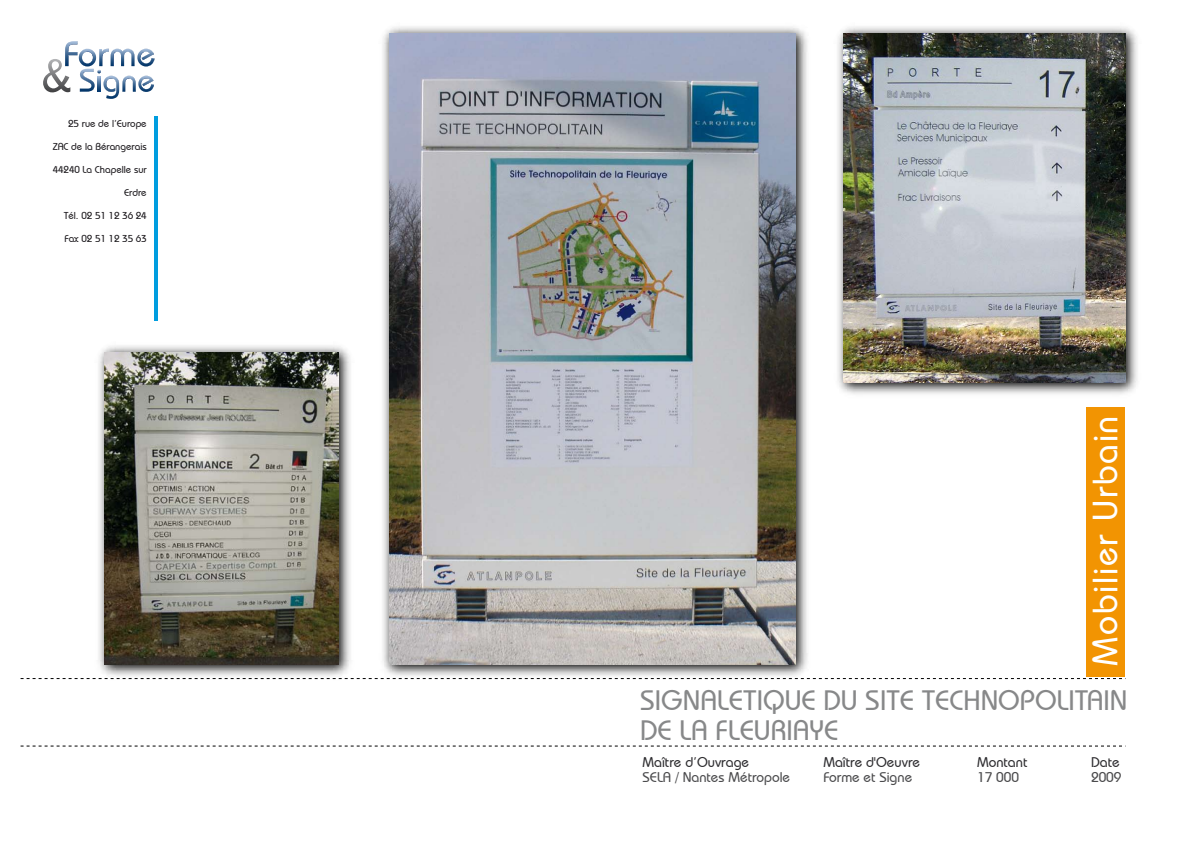
<style>
.page{position:relative;width:1191px;height:842px;background:#fff}
.page>*{position:absolute;margin:0;border:0;box-sizing:border-box;transform-origin:0 0}
.t1{font:500 35px "Bauhaus IT Cby BT";letter-spacing:.05em;color:#fff}
.t2{font:500 28px/30px "Bauhaus IT Cby BT";color:#878889}
.t3{font:500 14px "Bauhaus IT Cby BT";color:#4b4b4d}
.t4{font:500 14px "Bauhaus IT Cby BT";color:#2e2d30}
.t5{font:500 10px "Bauhaus IT Cby BT";color:#1a171b}
</style>
<div class="page">
<hr style="left:154px;top:116px;width:3px;height:204px;background:#009ddf">
<svg style="left:21px;top:678px;width:1101px;height:1px"></svg>
<svg style="left:21px;top:746px;width:1101px;height:1px"></svg>
<svg style="left:43px;top:41px;width:112px;height:58px"></svg>
<img style="left:376px;top:26px;width:437px;height:654px">
<img style="left:389px;top:34px;width:406px;height:630px">
<img style="left:837px;top:26px;width:301px;height:368px">
<img style="left:843px;top:34px;width:282px;height:348px">
<img style="left:92px;top:345px;width:264px;height:335px">
<img style="left:104px;top:352px;width:234px;height:312px">
<div style="left:1086px;top:407px;width:38px;height:269px;background:#f29402"></div>
<p class="t5" style="left:68px;top:117px;width:80px">25 rue de l’Europe</p>
<p class="t5" style="left:53px;top:140px;width:95px">ZAC de la Bérangerais</p>
<p class="t5" style="left:53px;top:163px;width:95px">44240 La Chapelle sur</p>
<p class="t5" style="left:124px;top:186px;width:24px">Erdre</p>
<p class="t5" style="left:64px;top:209px;width:85px">Tél. 02 51 12 36 24</p>
<p class="t5" style="left:65px;top:232px;width:84px">Fax 02 51 12 35 63</p>
<h1 class="t1" style="left:1083px;top:666px;width:252px;rotate:-90deg">Mobilier Urbain</h1>
<h2 class="t2" style="left:640px;top:685px;width:489px">SIGNALETIQUE DU SITE TECHNOPOLITAIN<br>DE LA FLEURIAYE</h2>
<h3 class="t4" style="left:642px;top:753px;width:108px">Maître d’Ouvrage</h3>
<h3 class="t3" style="left:642px;top:768px;width:149px">SELA / Nantes Métropole</h3>
<h3 class="t4" style="left:823px;top:753px;width:98px">Maître d'Oeuvre</h3>
<h3 class="t3" style="left:823px;top:768px;width:90px">Forme et Signe</h3>
<h3 class="t4" style="left:977px;top:753px;width:52px">Montant</h3>
<h3 class="t3" style="left:977px;top:768px;width:43px">17 000</h3>
<h3 class="t4" style="left:1091px;top:753px;width:30px">Date</h3>
<h3 class="t3" style="left:1091px;top:768px;width:32px">2009</h3>
</div>
